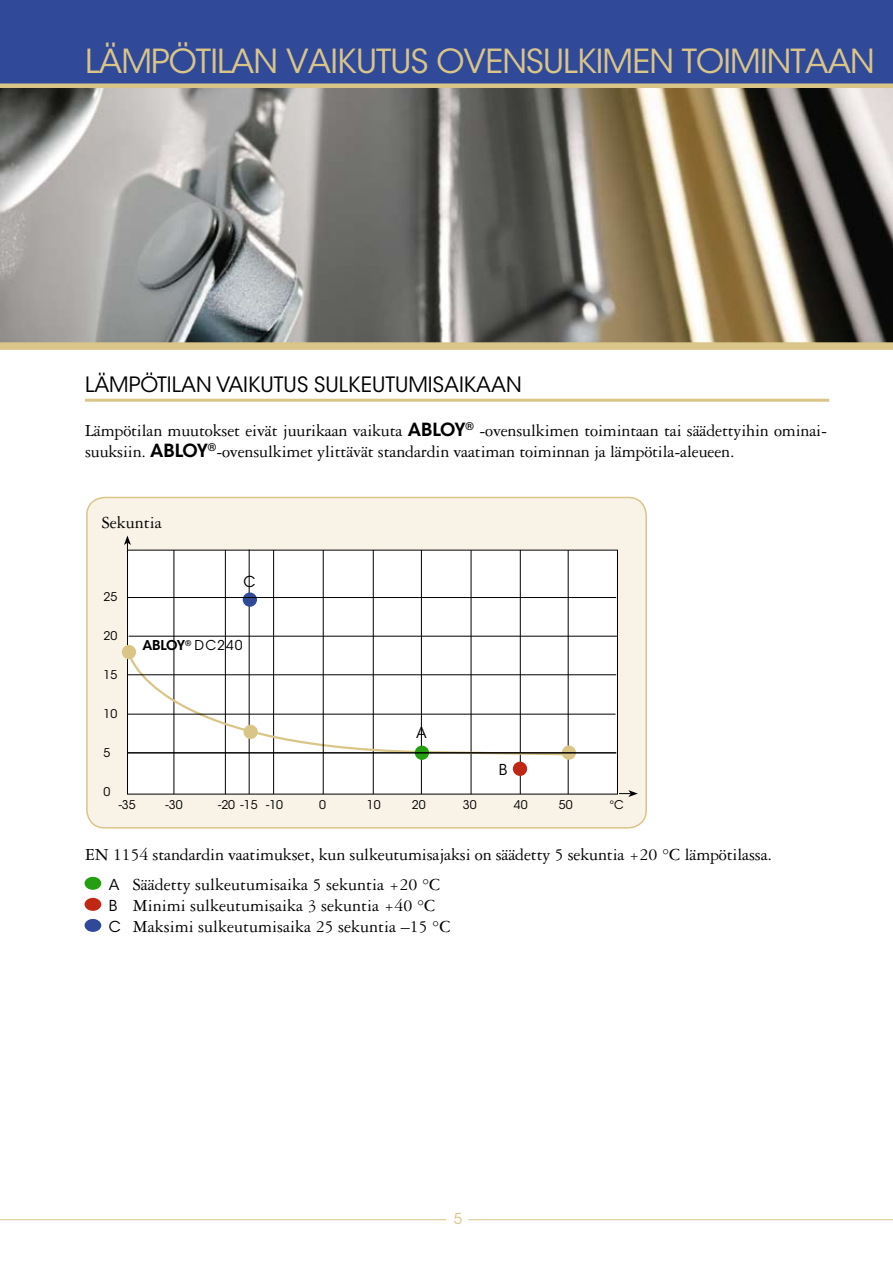
<style>
.page{position:relative;width:893px;height:1263px;background:#fff}
.page>*{position:absolute;margin:0;border:0;box-sizing:border-box;transform-origin:0 0}
.t1{font:33px "ITC Avant Garde Std";letter-spacing:-.025em;color:#dac588}
.t2{font:600 33px "ITC Avant Garde Std";letter-spacing:-.02em;color:#dac588}
.t3{font:21px "ITC Avant Garde Std";color:#000}
.t4{font:18px/21px "Garamond 3 LT Std";letter-spacing:-.01em;color:#000}
.t5{font:15px "ITC Avant Garde Std";color:#000}
.t6{font:15px "ITC Avant Garde Std";color:#dac588}
.t7{font:600 13.5px "ITC Avant Garde Std";letter-spacing:-.03em;color:#000}
.t8{font:12px "ITC Avant Garde Std";color:#000}
.s1{font-family:"ITC Avant Garde Std";font-weight:600}
.s2{font-weight:400}
.s3{font-family:"ITC Avant Garde Std";font-size:15px}
</style>
<div class="page">
<hr style="left:0;top:1219px;width:446px;height:1px;background:#dac588">
<img style="left:0;top:88px;width:893px;height:254px">
<div style="left:0;top:0;width:893px;height:85px;background:#304a99"></div>
<div style="left:0;top:342px;width:893px;height:8px;background:#dac588"></div>
<div style="left:0;top:83px;width:893px;height:5px;background:#dac588"></div>
<hr style="left:468px;top:1219px;width:425px;height:1px;background:#dac588">
<hr style="left:85px;top:399px;width:744px;height:3px;background:#dac588">
<div style="left:85px;top:919px;width:16px;height:13px;background:#304a99;border-radius:50%"></div>
<div style="left:85px;top:877px;width:16px;height:13px;background:#249f11;border-radius:50%"></div>
<div style="left:85px;top:898px;width:16px;height:13px;background:#c02714;border-radius:50%"></div>
<div style="left:87px;top:497px;width:559px;height:331px;background:#f9f3e7;border-radius:18px"></div>
<div style="left:86px;top:497px;width:561px;height:332px;border:2px solid #dac588;border-radius:18px"></div>
<div style="left:128px;top:550px;width:489px;height:244px;background:#fff"></div>
<hr style="left:174px;top:550px;width:1px;height:244px;background:#000">
<hr style="left:225px;top:550px;width:1px;height:244px;background:#000">
<hr style="left:249px;top:550px;width:1px;height:244px;background:#000">
<hr style="left:273px;top:550px;width:1px;height:244px;background:#000">
<hr style="left:421px;top:550px;width:1px;height:244px;background:#000">
<hr style="left:471px;top:550px;width:1px;height:244px;background:#000">
<hr style="left:568px;top:550px;width:1px;height:244px;background:#000">
<hr style="left:520px;top:550px;width:1px;height:244px;background:#000">
<hr style="left:373px;top:550px;width:1px;height:244px;background:#000">
<div style="left:243px;top:592px;width:14px;height:15px;background:#304a99;border-radius:50%"></div>
<div style="left:122px;top:645px;width:14px;height:14px;background:#dac588;border-radius:50%"></div>
<div style="left:562px;top:745px;width:14px;height:15px;background:#dac588;border-radius:50%"></div>
<svg style="left:127px;top:652px;width:444px;height:104px"></svg>
<div style="left:415px;top:746px;width:14px;height:14px;background:#249f11;border-radius:50%"></div>
<div style="left:513px;top:762px;width:14px;height:14px;background:#c02714;border-radius:50%"></div>
<svg style="left:124px;top:535px;width:7px;height:18px"></svg>
<svg style="left:619px;top:790px;width:19px;height:7px"></svg>
<hr style="left:323px;top:550px;width:1px;height:244px;background:#000">
<hr style="left:128px;top:753px;width:488px;height:1px;background:#000">
<hr style="left:128px;top:752px;width:488px;height:1px;background:#000">
<hr style="left:127px;top:714px;width:488px;height:1px;background:#000">
<hr style="left:128px;top:674px;width:488px;height:1px;background:#000">
<hr style="left:129px;top:636px;width:488px;height:1px;background:#000">
<hr style="left:128px;top:597px;width:488px;height:1px;background:#000">
<h1 class="t1" style="left:85px;top:41px;width:791px">LÄMPÖTILAN VAIKUTUS OVENSULKIMEN TOIMINTAAN</h1>
<h1 class="t2" style="left:85px;top:44px;width:123px">ABLOY<sup>®</sup></h1>
<p class="t3" style="left:85px;top:372px;width:438px">LÄMPÖTILAN VAIKUTUS SULKEUTUMISAIKAAN</p>
<p class="t4" style="left:85px;top:420px;width:743px">Lämpötilan muutokset eivät juurikaan vaikuta <span class="s1">ABLOY</span><sup>®</sup> -ovensulkimen toimintaan tai säädettyihin ominai&shy;suuksiin. <span class="s1">ABLOY</span><sup>®</sup>-ovensulkimet ylittävät standardin vaatiman toiminnan ja lämpötila-aleueen.</p>
<p class="t4" style="left:102px;top:512px;width:61px">Sekuntia</p>
<p class="t5" style="left:244px;top:572px;width:14px">C</p>
<p class="t8" style="left:103px;top:589px;width:15px">25</p>
<p class="t8" style="left:103px;top:628px;width:15px">20</p>
<p class="t8" style="left:103px;top:667px;width:15px">15</p>
<p class="t8" style="left:103px;top:706px;width:15px">10</p>
<p class="t8" style="left:103px;top:745px;width:8px">5</p>
<p class="t8" style="left:103px;top:784px;width:8px">0</p>
<p class="t7" style="left:142px;top:637px;width:102px">ABLOY<sup>®</sup> <span class="s2">DC240</span></p>
<p class="t5" style="left:416px;top:723px;width:12px">A</p>
<p class="t5" style="left:499px;top:760px;width:10px">B</p>
<p class="t8" style="left:119px;top:797px;width:19px">-35</p>
<p class="t8" style="left:166px;top:797px;width:19px">-30</p>
<p class="t8" style="left:218px;top:797px;width:67px">-20 -15 -10</p>
<p class="t8" style="left:319px;top:797px;width:8px">0</p>
<p class="t8" style="left:367px;top:797px;width:15px">10</p>
<p class="t8" style="left:412px;top:797px;width:15px">20</p>
<p class="t8" style="left:463px;top:797px;width:15px">30</p>
<p class="t8" style="left:514px;top:797px;width:15px">40</p>
<p class="t8" style="left:559px;top:797px;width:15px">50</p>
<p class="t8" style="left:609px;top:797px;width:16px">°C</p>
<p class="t4" style="left:85px;top:844px;width:688px">EN 1154 standardin vaatimukset, kun sulkeutumisajaksi on säädetty 5 sekuntia +20 °C lämpötilassa.</p>
<p class="t4" style="left:109px;top:874px;width:343px"><span class="s3">A</span> Säädetty sulkeutumisaika 5 sekuntia +20 °C<br><span class="s3">B</span> Minimi sulkeutumisaika 3 sekuntia +40 °C<br><span class="s3">C</span> Maksimi sulkeutumisaika 25 sekuntia –15 °C</p>
<p class="t6" style="left:454px;top:1209px;width:10px">5</p>
</div>
